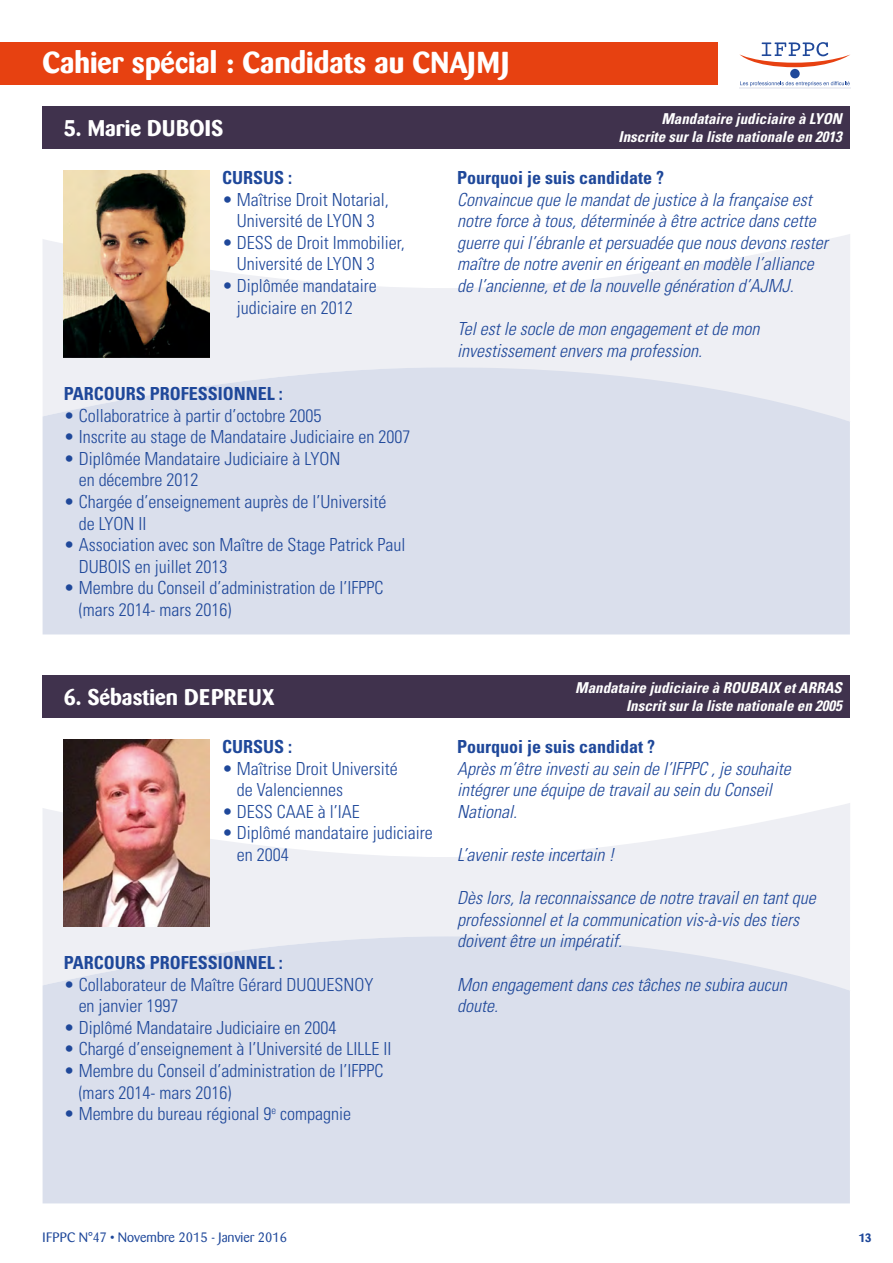
<style>
.page{position:relative;width:893px;height:1263px;background:#fff}
.page>*{position:absolute;margin:0;border:0;box-sizing:border-box;transform-origin:0 0}
.t1{font:700 30px "Barmeno";color:#fff}
.t2{font:700 22.5px "Barmeno";color:#fff}
.t3{font:300 condensed 18px/21.6px "Univers";color:#1f489a}
.t4{font:italic 300 condensed 18px/21.6px "Univers";color:#1f489a}
.t5{font:700 condensed 18px "Univers";color:#1f489a}
.t6{font:italic 700 condensed 15px/18px "Univers";color:#fff;text-align:right}
.t7{font:13.5px "Barmeno";color:#1f489a}
.t8{font:700 12px "Barmeno";color:#1f489a}
</style>
<div class="page">
<svg style="left:43px;top:234px;width:807px;height:133px;fill:#eeeff4"></svg>
<svg style="left:43px;top:803px;width:807px;height:133px;fill:#eeeff4"></svg>
<div style="left:43px;top:367px;width:807px;height:267px;background:#dadfec"></div>
<div style="left:43px;top:936px;width:807px;height:267px;background:#dadfec"></div>
<div style="left:43px;top:106px;width:807px;height:43px;background:#40324d"></div>
<div style="left:43px;top:675px;width:807px;height:43px;background:#40324d"></div>
<img style="left:64px;top:170px;width:145px;height:187px">
<img style="left:64px;top:739px;width:145px;height:187px">
<div style="left:0;top:43px;width:850px;height:42px;background:#e74111"></div>
<div style="left:719px;top:39px;width:135px;height:53px;background:#fff"></div>
<div style="left:790px;top:69px;width:10px;height:9px;background:#1f489a;border-radius:50%"></div>
<svg style="left:739px;top:42px;width:111px;height:25px"></svg>
<svg style="left:740px;top:81px;width:110px;height:5px"></svg>
<hr style="left:739px;top:87px;width:112px;height:1px;background:#eeeff4">
<h1 class="t1" style="left:43px;top:44px;width:468px">Cahier spécial : Candidats au CNAJMJ</h1>
<p class="t2" style="left:64px;top:115px;width:161px">5. Marie DUBOIS</p>
<p class="t6" style="left:619px;top:110px;width:225px">Mandataire judiciaire à LYON<br>Inscrite sur la liste nationale en 2013</p>
<p class="t5" style="left:222px;top:167px;width:72px">CURSUS :</p>
<p class="t3" style="left:222px;top:188px;width:168px;text-align:center">• Maîtrise Droit Notarial,<br>Université de LYON 3</p>
<p class="t3" style="left:237px;top:231px;width:169px;text-indent:-15px">• DESS de Droit Immobilier,<br>Université de LYON 3</p>
<p class="t3" style="left:222px;top:275px;width:156px;text-align:center">• Diplômée mandataire judiciaire en 2012</p>
<p class="t5" style="left:64px;top:383px;width:221px">PARCOURS PROFESSIONNEL :</p>
<p class="t3" style="left:64px;top:404px;width:259px">• Collaboratrice à partir d’octobre 2005</p>
<p class="t3" style="left:64px;top:426px;width:348px">• Inscrite au stage de Mandataire Judiciaire en 2007</p>
<p class="t3" style="left:79px;top:447px;width:263px;text-indent:-15px">• Diplômée Mandataire Judiciaire à LYON en décembre 2012</p>
<p class="t3" style="left:79px;top:491px;width:309px;text-indent:-15px">• Chargée d’enseignement auprès de l’Université de LYON II</p>
<p class="t3" style="left:79px;top:534px;width:328px;text-indent:-15px">• Association avec son Maître de Stage Patrick Paul<br>DUBOIS en juillet 2013</p>
<p class="t3" style="left:79px;top:577px;width:306px;text-indent:-15px">• Membre du Conseil d’administration de l’IFPPC (mars 2014- mars 2016)</p>
<p class="t5" style="left:457px;top:167px;width:208px">Pourquoi je suis candidate ?</p>
<p class="t4" style="left:457px;top:188px;width:372px">Convaincue que le mandat de justice à la française est notre force à tous, déterminée à être actrice dans cette guerre qui l’ébranle et persuadée que nous devons rester maître de notre avenir en érigeant en modèle l’alliance de l’ancienne, et de la nouvelle génération d’AJMJ.</p>
<p class="t4" style="left:457px;top:318px;width:304px">Tel est le socle de mon engagement et de mon investissement envers ma profession.</p>
<p class="t2" style="left:64px;top:684px;width:212px">6. Sébastien DEPREUX</p>
<p class="t5" style="left:222px;top:735px;width:72px">CURSUS :</p>
<p class="t3" style="left:237px;top:757px;width:162px;text-indent:-15px">• Maîtrise Droit Université de Valenciennes</p>
<p class="t3" style="left:222px;top:800px;width:139px">• DESS CAAE à l’IAE</p>
<p class="t3" style="left:237px;top:822px;width:197px;text-indent:-15px">• Diplômé mandataire judiciaire en 2004</p>
<p class="t5" style="left:64px;top:951px;width:221px">PARCOURS PROFESSIONNEL :</p>
<p class="t3" style="left:79px;top:973px;width:296px;text-indent:-15px">• Collaborateur de Maître Gérard DUQUESNOY en janvier 1997</p>
<p class="t3" style="left:64px;top:1016px;width:274px">• Diplômé Mandataire Judiciaire en 2004</p>
<p class="t3" style="left:64px;top:1038px;width:329px">• Chargé d’enseignement à l’Université de LILLE II</p>
<p class="t3" style="left:79px;top:1060px;width:306px;text-indent:-15px">• Membre du Conseil d’administration de l’IFPPC (mars 2014- mars 2016)</p>
<p class="t3" style="left:64px;top:1103px;width:289px">• Membre du bureau régional 9<sup>e</sup> compagnie</p>
<p class="t6" style="left:575px;top:679px;width:268px">Mandataire judiciaire à ROUBAIX et ARRAS<br>Inscrit sur la liste nationale en 2005</p>
<p class="t5" style="left:457px;top:735px;width:199px">Pourquoi je suis candidat ?</p>
<p class="t4" style="left:457px;top:757px;width:335px">Après m’être investi au sein de l’IFPPC , je souhaite intégrer une équipe de travail au sein du Conseil<br>National.</p>
<p class="t4" style="left:457px;top:844px;width:159px">L’avenir reste incertain !</p>
<p class="t4" style="left:457px;top:887px;width:360px">Dès lors, la reconnaissance de notre travail en tant que professionnel et la communication vis-à-vis des tiers doivent être un impératif.</p>
<p class="t4" style="left:457px;top:973px;width:331px">Mon engagement dans ces tâches ne subira aucun doute.</p>
<p class="t7" style="left:43px;top:1229px;width:246px">IFPPC N°47 • Novembre 2015 - Janvier 2016</p>
<p class="t8" style="left:859px;top:1230px;width:15px">13</p>
</div>
